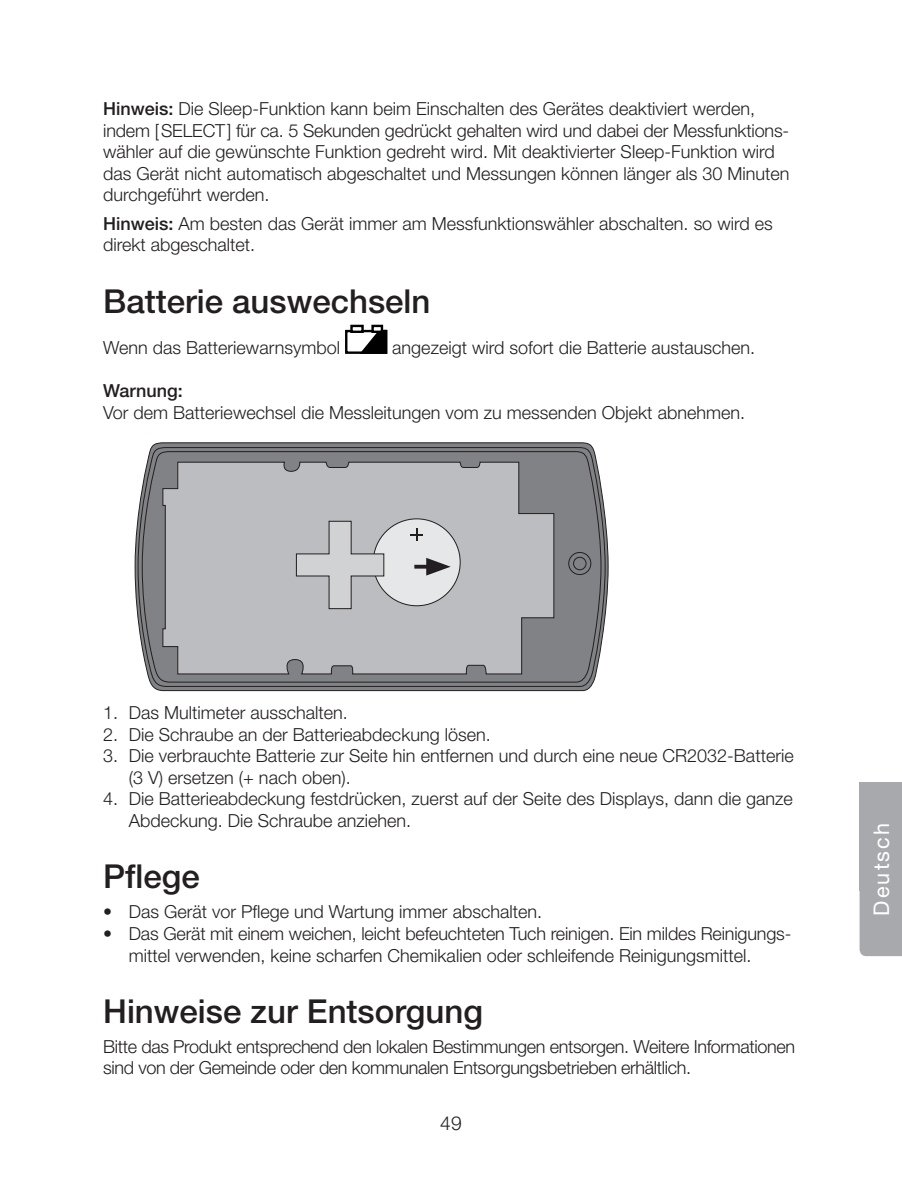
<style>
.page{position:relative;width:902px;height:1191px;background:#fff}
.page>*{position:absolute;margin:0;border:0;box-sizing:border-box;transform-origin:0 0}
.t1{font:500 33px "Helvetica Neue LT Std";color:#231f20}
.t2{font:21.6px "Helvetica Neue LT Std";letter-spacing:.1em;color:#fff}
.t3{font:300 19.2px "Helvetica Neue LT Std";color:#231f20}
.t4{font:300 18px/21.6px "Helvetica Neue LT Std";color:#231f20}
.t5{font:300 18px/21.6px "Helvetica Neue LT Std";letter-spacing:-.02em;color:#231f20}
.t6{font:500 18px "Helvetica Neue LT Std";color:#231f20}
.s1{font-weight:500}
</style>
<div class="page">
<div style="left:859px;top:890px;width:42px;height:66px;background:#a8a9ad"></div>
<div style="left:859px;top:782px;width:42px;height:108px;background:#a8a9ad"></div>
<svg style="left:134px;top:442px;width:475px;height:249px"></svg>
<svg style="left:137px;top:446px;width:469px;height:241px"></svg>
<svg style="left:141px;top:451px;width:461px;height:232px;background:#7b7d80"></svg>
<div style="left:568px;top:552px;width:23px;height:23px;border:1px solid #231f20;border-radius:50%"></div>
<div style="left:573px;top:557px;width:13px;height:13px;border:1px solid #231f20;border-radius:50%"></div>
<svg style="left:162px;top:461px;width:392px;height:214px;background:#b3b4b7"></svg>
<div style="left:373px;top:519px;width:87px;height:87px;background:#e6e7e9;border-radius:50%"></div>
<svg style="left:410px;top:528px;width:13px;height:13px"></svg>
<svg style="left:295px;top:520px;width:90px;height:89px;background:#bdbec0"></svg>
<hr style="left:414px;top:565px;width:19px;height:3px;background:#231f20">
<svg style="left:426px;top:558px;width:24px;height:17px"></svg>
<div style="left:345px;top:330px;width:42px;height:24px;background:#fff;border:2px solid #000001"></div>
<svg style="left:359px;top:329px;width:29px;height:25px"></svg>
<svg style="left:350px;top:325px;width:14px;height:8px"></svg>
<svg style="left:371px;top:325px;width:12px;height:8px"></svg>
<p class="t4" style="left:103px;top:97px;width:687px"><span class="s1">Hinweis:</span> Die Sleep-Funktion kann beim Einschalten des Gerätes deaktiviert werden, indem [SELECT] für ca. 5 Sekunden gedrückt gehalten wird und dabei der Messfunktions&shy;wähler auf die gewünschte Funktion gedreht wird. Mit deaktivierter Sleep-Funktion wird das Gerät nicht automatisch abgeschaltet und Messungen können länger als 30 Minuten durchgeführt werden.</p>
<p class="t4" style="left:103px;top:212px;width:671px"><span class="s1">Hinweis:</span> Am besten das Gerät immer am Messfunktionswähler abschalten. so wird es direkt abgeschaltet.</p>
<h1 class="t1" style="left:103px;top:281px;width:329px">Batterie auswechseln</h1>
<p class="t4" style="left:103px;top:336px;width:238px">Wenn das Batteriewarnsymbol</p>
<p class="t4" style="left:392px;top:336px;width:364px">angezeigt wird sofort die Batterie austauschen.</p>
<p class="t6" style="left:103px;top:380px;width:81px">Warnung:</p>
<p class="t4" style="left:103px;top:401px;width:643px">Vor dem Batteriewechsel die Messleitungen vom zu messenden Objekt abnehmen.</p>
<p class="t4" style="left:103px;top:701px;width:246px">1. Das Multimeter ausschalten.</p>
<p class="t4" style="left:103px;top:723px;width:389px">2. Die Schraube an der Batterieabdeckung lösen.</p>
<p class="t4" style="left:129px;top:744px;width:666px;text-indent:-26px">3. Die verbrauchte Batterie zur Seite hin entfernen und durch eine neue CR2032-Batterie (3 V) ersetzen (+ nach oben).</p>
<p class="t4" style="left:129px;top:787px;width:665px;text-indent:-26px">4. Die Batterieabdeckung festdrücken, zuerst auf der Seite des Displays, dann die ganze<br>Abdeckung. Die Schraube anziehen.</p>
<h1 class="t1" style="left:103px;top:856px;width:98px">Pflege</h1>
<p class="t4" style="left:103px;top:900px;width:440px">• Das Gerät vor Pflege und Wartung immer abschalten.</p>
<p class="t4" style="left:129px;top:922px;width:662px;text-indent:-26px">• Das Gerät mit einem weichen, leicht befeuchteten Tuch reinigen. Ein mildes Reinigungs&shy;mittel verwenden, keine scharfen Chemikalien oder schleifende Reinigungsmittel.</p>
<h1 class="t1" style="left:103px;top:991px;width:381px">Hinweise zur Entsorgung</h1>
<p class="t5" style="left:103px;top:1035px;width:693px">Bitte das Produkt entsprechend den lokalen Bestimmungen entsorgen. Weitere Informationen sind von der Gemeinde oder den kommunalen Entsorgungsbetrieben erhältlich.</p>
<p class="t3" style="left:440px;top:1111px;width:23px">49</p>
<p class="t2" style="left:868px;top:915px;width:94px;rotate:-90deg">Deutsch</p>
</div>
